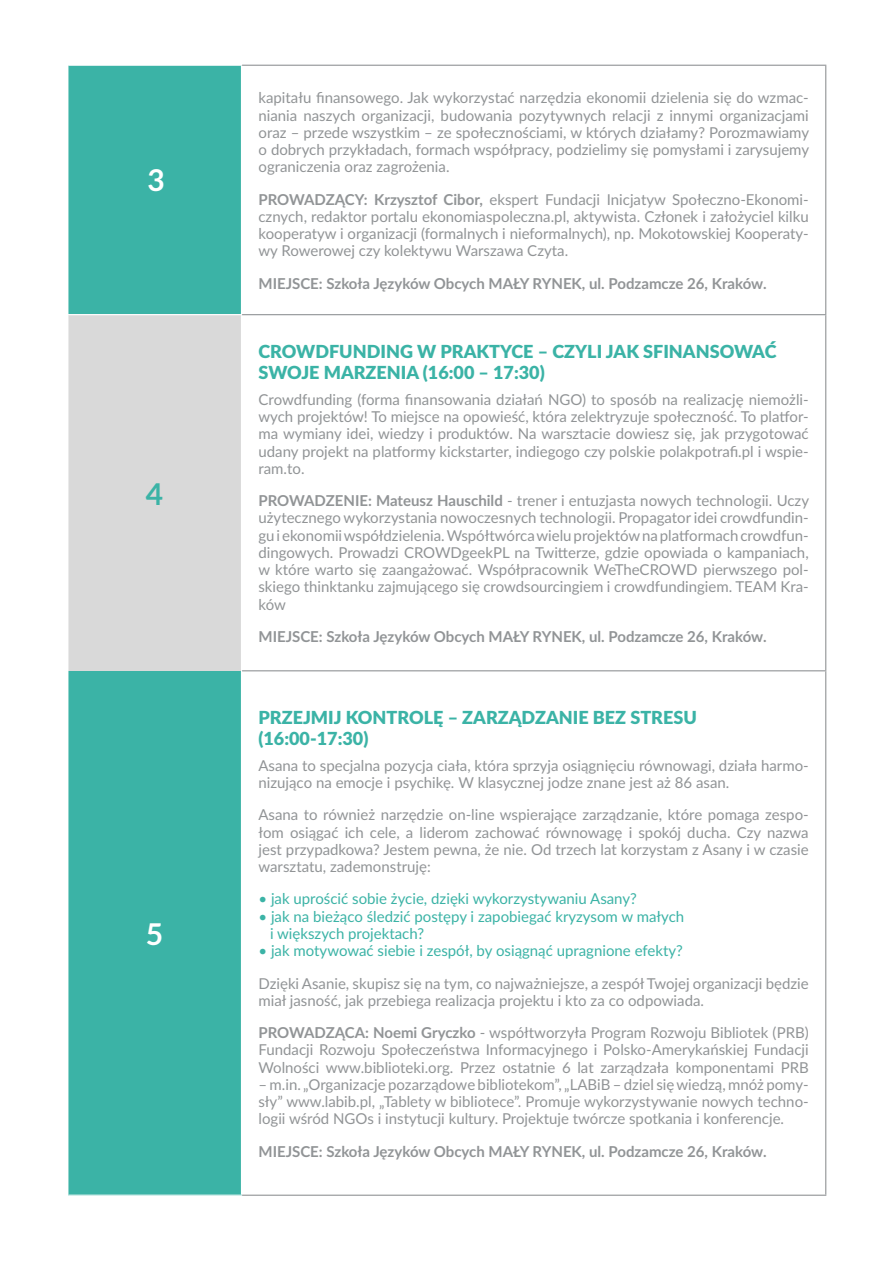
<style>
.page{position:relative;width:893px;height:1263px;background:#fff}
.page>*{position:absolute;margin:0;border:0;box-sizing:border-box;transform-origin:0 0}
.godziny{font:700 30px "Lato";color:#fff}
.godziny-2{font:700 30px "Lato";color:#3bb3a6}
.warsztaty_nagłówek{font:900 18px/20.7px "Lato";color:#3bb3a6}
.t1{font:15px/17.2px "Lato";color:#919496;text-align:justify}
.t2{font:15px/17.2px "Lato";color:#3bb3a6}
.t3{font:700 15px "Lato";color:#919496}
.s1{font-weight:700}
</style>
<div class="page">
<div style="left:68px;top:65px;width:173px;height:250px;background:#3bb3a6"></div>
<div style="left:68px;top:315px;width:173px;height:356px;background:#d9d9d9"></div>
<div style="left:68px;top:671px;width:173px;height:524px;background:#3bb3a6"></div>
<hr style="left:242px;top:65px;width:584px;height:1px;background:#919496">
<hr style="left:825px;top:66px;width:1px;height:248px;background:#919496">
<hr style="left:242px;top:314px;width:584px;height:1px;background:#919496">
<hr style="left:825px;top:315px;width:1px;height:355px;background:#919496">
<hr style="left:242px;top:670px;width:584px;height:1px;background:#919496">
<hr style="left:825px;top:671px;width:1px;height:523px;background:#919496">
<hr style="left:242px;top:1194px;width:584px;height:2px;background:#919496">
<hr style="left:67px;top:65px;width:175px;height:1px;background:#fff">
<hr style="left:67px;top:314px;width:175px;height:1px;background:#fff">
<hr style="left:67px;top:1194px;width:175px;height:2px;background:#fff">
<p class="godziny" style="left:148px;top:158px;width:19px">3</p>
<p class="godziny-2" style="left:146px;top:472px;width:19px">4</p>
<p class="godziny" style="left:146px;top:912px;width:19px">5</p>
<p class="t1" style="left:258px;top:89px;width:552px">kapitału finansowego. Jak wykorzystać narzędzia ekonomii dzielenia się do wzmac&shy;niania naszych organizacji, budowania pozytywnych relacji z innymi organizacjami oraz – przede wszystkim – ze społecznościami, w których działamy? Porozmawiamy o dobrych przykładach, formach współpracy, podzielimy się pomysłami i zarysujemy ograniczenia oraz zagrożenia.  </p>
<p class="t1" style="left:258px;top:190px;width:552px"><span class="s1">PROWADZĄCY: Krzysztof Cibor,</span> ekspert Fundacji Inicjatyw Społeczno-Ekonomi&shy;cznych, redaktor portalu ekonomiaspoleczna.pl, aktywista. Członek i założyciel kilku kooperatyw i organizacji (formalnych i nieformalnych), np. Mokotowskiej Kooperaty&shy;wy Rowerowej czy kolektywu Warszawa Czyta.</p>
<p class="t3" style="left:258px;top:272px;width:510px">MIEJSCE: Szkoła Języków Obcych MAŁY RYNEK, ul. Podzamcze 26, Kraków.</p>
<p class="warsztaty_nagłówek" style="left:258px;top:340px;width:519px">CROWDFUNDING W PRAKTYCE – CZYLI JAK SFINANSOWAĆ<br>SWOJE MARZENIA (16:00 – 17:30)</p>
<p class="t1" style="left:258px;top:390px;width:552px">Crowdfunding (forma finansowania działań NGO) to sposób na realizację niemożli&shy;wych projektów! To miejsce na opowieść, która zelektryzuje społeczność. To platfor&shy;ma wymiany idei, wiedzy i produktów. Na warsztacie dowiesz się, jak przygotować udany projekt na platformy kickstarter, indiegogo czy polskie polakpotrafi.pl i wspie&shy;ram.to.</p>
<p class="t1" style="left:258px;top:491px;width:552px"><span class="s1">PROWADZENIE: Mateusz Hauschild</span> - trener i entuzjasta nowych technologii. Uczy użytecznego wykorzystania nowoczesnych technologii. Propagator idei crowdfundin&shy;gu i ekonomii współdzielenia. Współtwórca wielu projektów na platformach crowdfun&shy;dingowych. Prowadzi CROWDgeekPL na Twitterze, gdzie opowiada o kampaniach, w które warto się zaangażować. Współpracownik WeTheCROWD pierwszego pol&shy;skiego thinktanku zajmującego się crowdsourcingiem i crowdfundingiem. TEAM Kra&shy;ków</p>
<p class="t3" style="left:258px;top:625px;width:510px">MIEJSCE: Szkoła Języków Obcych MAŁY RYNEK, ul. Podzamcze 26, Kraków.</p>
<p class="warsztaty_nagłówek" style="left:258px;top:706px;width:440px">PRZEJMIJ KONTROLĘ – ZARZĄDZANIE BEZ STRESU (16:00-17:30)</p>
<p class="t1" style="left:258px;top:756px;width:552px">Asana to specjalna pozycja ciała, która sprzyja osiągnięciu równowagi, działa harmo&shy;nizująco na emocje i psychikę. W klasycznej jodze znane jest aż 86 asan.</p>
<p class="t1" style="left:258px;top:806px;width:552px">Asana to również narzędzie on-line wspierające zarządzanie, które pomaga zespo&shy;łom osiągać ich cele, a liderom zachować równowagę i spokój ducha. Czy nazwa jest przypadkowa? Jestem pewna, że nie. Od trzech lat korzystam z Asany i w czasie warsztatu, zademonstruję:</p>
<p class="t2" style="left:258px;top:890px;width:380px">• jak uprościć sobie życie, dzięki wykorzystywaniu Asany?</p>
<p class="t2" style="left:270px;top:907px;width:416px;text-indent:-12px">• jak na bieżąco śledzić postępy i zapobiegać kryzysom w małych i większych projektach?</p>
<p class="t2" style="left:258px;top:941px;width:426px">• jak motywować siebie i zespół, by osiągnąć upragnione efekty?</p>
<p class="t1" style="left:258px;top:974px;width:552px">Dzięki Asanie, skupisz się na tym, co najważniejsze, a zespół Twojej organizacji będzie miał jasność, jak przebiega realizacja projektu i kto za co odpowiada.</p>
<p class="t1" style="left:258px;top:1023px;width:552px"><span class="s1">PROWADZĄCA: Noemi Gryczko</span> - współtworzyła Program Rozwoju Bibliotek (PRB)<br>Fundacji Rozwoju Społeczeństwa Informacyjnego i Polsko-Amerykańskiej Fundacji Wolności www.biblioteki.org. Przez ostatnie 6 lat zarządzała komponentami PRB</p>
<p class="t1" style="left:258px;top:1075px;width:552px">– m.in. „Organizacje pozarządowe bibliotekom”, „LABiB – dziel się wiedzą, mnóż pomy&shy;sły” www.labib.pl, „Tablety w bibliotece”. Promuje wykorzystywanie nowych techno&shy;logii wśród NGOs i instytucji kultury. Projektuje twórcze spotkania i konferencje.</p>
<p class="t3" style="left:258px;top:1140px;width:510px">MIEJSCE: Szkoła Języków Obcych MAŁY RYNEK, ul. Podzamcze 26, Kraków.</p>
</div>
